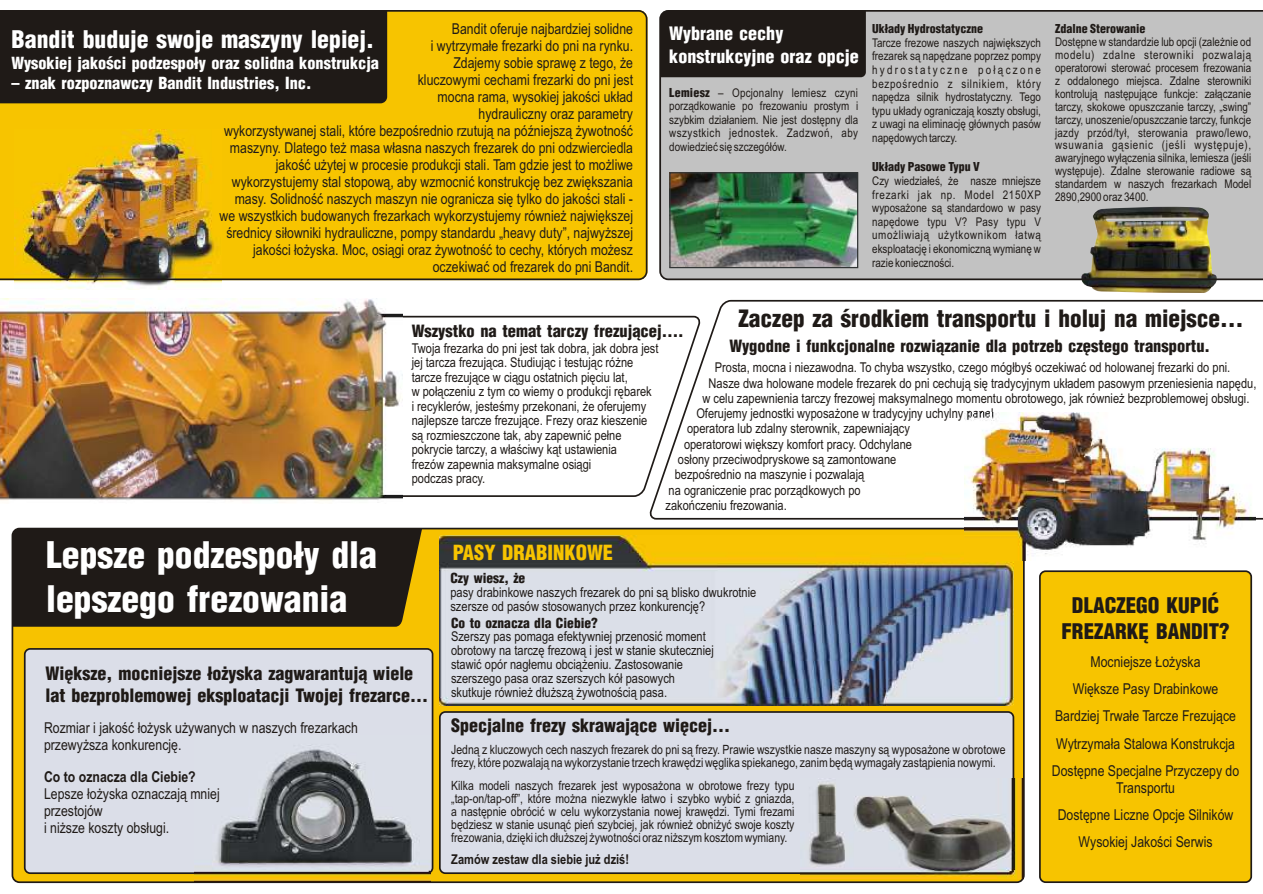
<style>
.page{position:relative;width:1263px;height:894px;background:#fff}
.page>*{position:absolute;margin:0;border:0;box-sizing:border-box;transform-origin:0 0}
.t1{font:900 35.7px/43.8px "Switzerland Cond";color:#fff}
.t2{font:900 23.7px "Switzerland Cond";color:#fff}
.t3{font:900 23.4px "Switzerland Cond";color:#1f1a17}
.t4{font:900 21px/25.8px "Switzerland Cond";color:#1f1a17;text-align:center}
.t5{font:900 20.4px "Switzerland Cond";color:#f7c400}
.t6{font:900 18px/22px "Switzerland Cond";color:#1f1a17}
.t7{font:900 18px/22.2px "Switzerland Cond";color:#fff}
.t8{font:900 16.5px "Switzerland Cond";color:#1f1a17}
.t9{font:900 16.35px "Switzerland Cond";color:#fff}
.t10{font:15px/17px "Arial Narrow CE";color:#1f1a17}
.t11{font:700 15px "Arial Narrow CE";color:#1f1a17}
.t12{font:13.5px/14.5px "Arial Narrow CE";color:#1f1a17}
.t13{font:900 13.5px "Switzerland Cond";color:#1f1a17}
.t14{font:700 13.5px "Arial Narrow CE";color:#1f1a17}
.t15{font:12.75px/13px "Arial Narrow CE";color:#1f1a17}
.t16{font:12px/13.6px "Arial Narrow CE";color:#1f1a17;text-align:justify}
.t17{font:900 12px "Switzerland Cond";color:#1f1a17}
.s1{font-family:"Switzerland Cond";font-weight:900}
</style>
<div class="page">
<div style="left:12px;top:528px;width:1013px;height:355px;background:#f7c200;border:2px solid #1f1a17;border-radius:7px"></div>
<div style="left:12px;top:529px;width:410px;height:98px;background:#1f1a17"></div>
<svg style="left:403px;top:315px;width:247px;height:182px"></svg>
<img style="left:14px;top:280px;width:207px;height:10px">
<img style="left:1080px;top:280px;width:137px;height:13px">
<svg style="left:659px;top:10px;width:604px;height:270px;background:#a0a49e"></svg>
<img style="left:0;top:299px;width:403px;height:202px">
<img style="left:439px;top:536px;width:574px;height:169px">
<svg style="left:0;top:10px;width:647px;height:270px;background:#bc950b"></svg>
<div style="left:439px;top:711px;width:575px;height:163px;background:#dbdee8;border:2px solid #1f1a17;border-radius:5px"></div>
<div style="left:24px;top:648px;width:409px;height:226px;background:#dbdee8;border:2px solid #1f1a17;border-radius:5px"></div>
<img style="left:800px;top:779px;width:224px;height:99px">
<img style="left:195px;top:745px;width:235px;height:137px">
<div style="left:1039px;top:570px;width:213px;height:313px;background:#f7c400;border:2px solid #1f1a17;border-radius:6px"></div>
<svg style="left:650px;top:299px;width:613px;height:221px"></svg>
<img style="left:964px;top:413px;width:292px;height:148px">
<p class="t10" style="left:220px;top:22px;width:415px;text-align:right">Bandit oferuje najbardziej solidne<br>i wytrzyma³e frezarki do pni na rynku.<br>Zdajemy sobie sprawê z tego, ¿e<br>kluczowymi cechami frezarki do pni jest<br>mocna rama, wysokiej jakoœci uk³ad<br>hydrauliczny oraz parametry<br>wykorzystywanej stali, które bezpoœrednio rzutuj¹ na póŸniejsz¹ ¿ywotnoœæ maszyny. Dlatego te¿ masa w³asna naszych frezarek do pni odzwierciedla jakoœæ u¿ytej w procesie produkcji stali. Tam gdzie jest to mo¿liwe wykorzystujemy stal stopow¹, aby wzmocniæ konstrukcjê bez zwiêkszania masy. Solidnoœæ naszych maszyn nie ogranicza siê tylko do jakoœci stali - we wszystkich budowanych frezarkach wykorzystujemy równie¿ najwiêkszej œrednicy si³owniki hydrauliczne, pompy standardu „heavy duty”, najwy¿szej jakoœci ³o¿yska. Moc, osi¹gi oraz ¿ywotnoœæ to cechy, których mo¿esz oczekiwaæ od frezarek do pni Bandit.</p>
<h2 class="t2" style="left:12px;top:29px;width:364px">Bandit buduje swoje maszyny lepiej.</h2>
<p class="t9" style="left:12px;top:56px;width:369px">Wysokiej jakoœci podzespo³y oraz solidna konstrukcja</p>
<p class="t9" style="left:12px;top:76px;width:301px">– znak rozpoznawczy Bandit Industries, Inc.</p>
<h3 class="t7" style="left:669px;top:24px;width:191px">Wybrane cechy konstrukcyjne oraz opcje</h3>
<p class="t16" style="left:669px;top:87px;width:190px"><span class="s1">Lemiesz</span> – Opcjonalny lemiesz czyni porz¹dkowanie po frezowaniu prostym i szybkim dzia³aniem. Nie jest dostêpny dla wszystkich jednostek. Zadzwoñ, aby dowiedzieæ siê szczegó³ów.</p>
<p class="t17" style="left:872px;top:23px;width:112px">Uk³ady Hydrostatyczne</p>
<p class="t16" style="left:872px;top:37px;width:170px">Tarcze frezowe naszych najwiêkszych frezarek s¹ napêdzane poprzez pompy hydrostatyczne po³¹czone bezpoœrednio z silnikiem, który napêdza silnik hydrostatyczny. Tego typu uk³ady ograniczaj¹ koszty obs³ugi, z uwagi na eliminacjê g³ównych pasów napêdowych tarczy.</p>
<p class="t17" style="left:872px;top:162px;width:109px">Uk³ady Pasowe Typu V</p>
<p class="t16" style="left:872px;top:175px;width:170px">Czy wiedzia³eœ, ¿e nasze mniejsze frezarki jak np. Model 2150XP wyposa¿one s¹ standardowo w pasy napêdowe typu V? Pasy typu V umo¿liwiaj¹ u¿ytkownikom ³atw¹ eksploatacjê i ekonomiczn¹ wymianê w razie koniecznoœci.</p>
<p class="t17" style="left:1055px;top:23px;width:92px">Zdalne Sterowanie</p>
<p class="t16" style="left:1055px;top:37px;width:198px;line-height:12.9px">Dostêpne w standardzie lub opcji (zale¿nie od modelu) zdalne sterowniki pozwalaj¹ operatorowi sterowaæ procesem frezowania z oddalonego miejsca. Zdalne sterowniki kontroluj¹ nastêpuj¹ce funkcje: za³¹czanie tarczy, skokowe opuszczanie tarczy, „swing” tarczy, unoszenie/opuszczanie tarczy, funkcje jazdy przód/ty³, sterowania prawo/lewo, wsuwania g¹sienic (jeœli wystêpuje), awaryjnego wy³¹czenia silnika, lemiesza (jeœli wystêpuje). Zdalne sterowanie radiowe s¹ standardem w naszych frezarkach Model 2890,2900 oraz 3400.</p>
<h3 class="t3" style="left:739px;top:308px;width:507px">Zaczep za œrodkiem transportu i holuj na miejsce…</h3>
<p class="t8" style="left:729px;top:338px;width:482px">Wygodne i funkcjonalne rozwi¹zanie dla potrzeb czêstego transportu.</p>
<p class="t8" style="left:412px;top:324px;width:273px">Wszystko na temat tarczy frezuj¹cej….</p>
<p class="t12" style="left:412px;top:342px;width:248px">Twoja frezarka do pni jest tak dobra, jak dobra jest jej tarcza frezuj¹ca. Studiuj¹c i testuj¹c ró¿ne tarcze frezuj¹ce w ci¹gu ostatnich piêciu lat,<br>w po³¹czeniu z tym co wiemy o produkcji rêbarek<br>i recyklerów, jesteœmy przekonani, ¿e oferujemy najlepsze tarcze frezuj¹ce. Frezy oraz kieszenie s¹ rozmieszczone tak, aby zapewniæ pe³ne pokrycie tarczy, a w³aœciwy k¹t ustawienia<br>frezów zapewnia maksymalne osi¹gi<br>podczas pracy.</p>
<p class="t12" style="left:715px;top:361px;width:517px">Prosta, mocna i niezawodna. To chyba wszystko, czego móg³byœ oczekiwaæ od holowanej frezarki do pni.</p>
<p class="t12" style="left:709px;top:377px;width:549px">Nasze dwa holowane modele frezarek do pni cechuj¹ siê tradycyjnym uk³adem pasowym przeniesienia napêdu,</p>
<p class="t12" style="left:702px;top:392px;width:549px">w celu zapewnienia tarczy frezowej maksymalnego momentu obrotowego, jak równie¿ bezproblemowej obs³ugi.</p>
<p class="t12" style="left:696px;top:407px;width:299px">Oferujemy jednostki wyposa¿one w tradycyjny uchylny panel</p>
<p class="t12" style="left:687px;top:423px;width:224px">operatora lub zdalny sterownik, zapewniaj¹cy</p>
<p class="t12" style="left:684px;top:438px;width:230px">operatorowi wiêkszy komfort pracy. Odchylane</p>
<p class="t12" style="left:678px;top:453px;width:220px">os³ony przeciwodpryskowe s¹ zamontowane</p>
<p class="t12" style="left:675px;top:468px;width:191px">bezpoœrednio na maszynie i pozwalaj¹</p>
<p class="t12" style="left:669px;top:484px;width:194px">na ograniczenie prac porz¹dkowych po</p>
<p class="t12" style="left:666px;top:499px;width:123px">zakoñczeniu frezowania.</p>
<h1 class="t1" style="left:46px;top:535px;width:332px">Lepsze podzespo³y dla lepszego frezowania</h1>
<h3 class="t6" style="left:46px;top:664px;width:384px">Wiêksze, mocniejsze ³o¿yska zagwarantuj¹ wiele lat bezproblemowej eksploatacji Twojej frezarce…</h3>
<p class="t10" style="left:44px;top:720px;width:315px">Rozmiar i jakoœæ ³o¿ysk u¿ywanych w naszych frezarkach przewy¿sza konkurencjê.</p>
<p class="t11" style="left:44px;top:771px;width:153px">Co to oznacza dla Ciebie?</p>
<p class="t10" style="left:44px;top:787px;width:177px">Lepsze ³o¿yska oznaczaj¹ mniej przestojów<br>i ni¿sze koszty obs³ugi.</p>
<h3 class="t5" style="left:453px;top:543px;width:162px">PASY DRABINKOWE</h3>
<p class="t13" style="left:450px;top:572px;width:76px">Czy wiesz, ¿e</p>
<p class="t12" style="left:450px;top:587px;width:307px;line-height:13.8px">pasy drabinkowe naszych frezarek do pni s¹ blisko dwukrotnie szersze od pasów stosowanych przez konkurencjê?</p>
<p class="t13" style="left:451px;top:617px;width:148px">Co to oznacza dla Ciebie?</p>
<p class="t12" style="left:451px;top:631px;width:264px;line-height:13.8px">Szerszy pas pomaga efektywniej przenosiæ moment obrotowy na tarczê frezow¹ i jest w stanie skuteczniej stawiæ opór nag³emu obci¹¿eniu. Zastosowanie szerszego pasa oraz szerszych kó³ pasowych skutkuje równie¿ d³u¿sz¹ ¿ywotnoœci¹ pasa.</p>
<h3 class="t6" style="left:451px;top:715px;width:280px">Specjalne frezy skrawaj¹ce wiêcej…</h3>
<p class="t15" style="left:451px;top:744px;width:556px">Jedn¹ z kluczowych cech naszych frezarek do pni s¹ frezy. Prawie wszystkie nasze maszyny s¹ wyposa¿one w obrotowe frezy, które pozwalaj¹ na wykorzystanie trzech krawêdzi wêglika spiekanego, zanim bêd¹ wymaga³y zast¹pienia nowymi.</p>
<p class="t15" style="left:451px;top:780px;width:345px;text-align:justify">Kilka modeli naszych frezarek jest wyposa¿ona w obrotowe frezy typu „tap-on/tap-off”, które mo¿na niezwykle ³atwo i szybko wybiæ z gniazda, a nastêpnie obróciæ w celu wykorzystania nowej krawêdzi. Tymi frezami bêdziesz w stanie usun¹æ pieñ szybciej, jak równie¿ obni¿yæ swoje koszty frezowania, dziêki ich d³u¿szej ¿ywotnoœci oraz ni¿szym kosztom wymiany.</p>
<p class="t14" style="left:451px;top:854px;width:179px">Zamów zestaw dla siebie ju¿ dziœ!</p>
<h3 class="t4" style="left:1061px;top:593px;width:170px">DLACZEGO KUPIÆ<br>FREZARKÊ BANDIT?</h3>
<p class="t10" style="left:1052px;top:650px;width:189px;line-height:27.2px;text-align:center">Mocniejsze £o¿yska<br>Wiêksze Pasy Drabinkowe<br>Bardziej Trwa³e Tarcze Frezuj¹ce<br>Wytrzyma³a Stalowa Konstrukcja<br>Dostêpne Specjalne Przyczepy do</p>
<p class="t10" style="left:1058px;top:775px;width:177px;line-height:27.2px;text-align:center">Transportu<br>Dostêpne Liczne Opcje Silników<br>Wysokiej Jakoœci Serwis</p>
</div>
